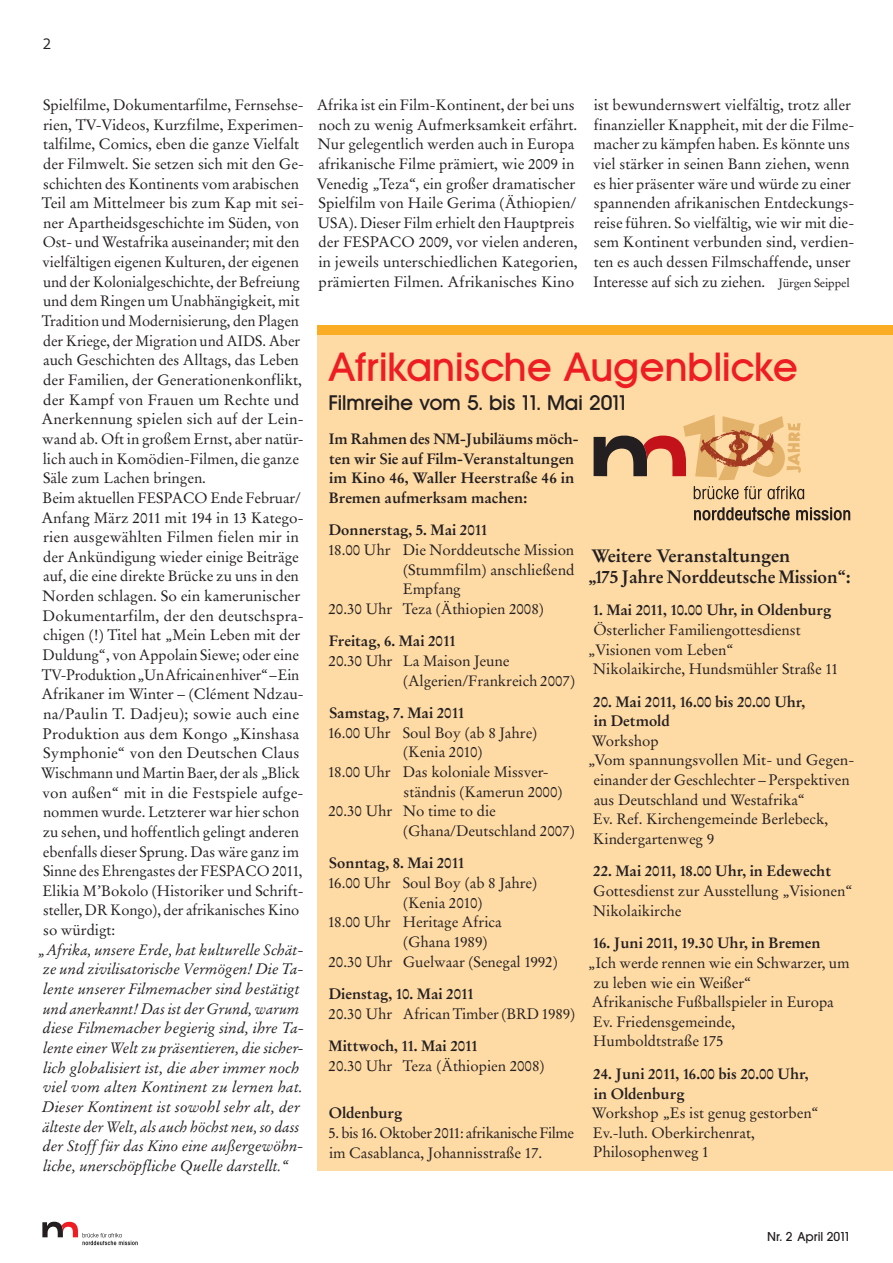
<style>
.page{position:relative;width:893px;height:1263px;background:#fff}
.page>*{position:absolute;margin:0;border:0;box-sizing:border-box;transform-origin:0 0}
.t1{font:500 40.5px "Avant Garde Two BQ";color:#ee1d23}
.t2{font:500 21px "Avant Garde Two BQ";color:#231f20}
.t3{font:700 18px/21px "Stempel Garamond";letter-spacing:-.01em;color:#231f20}
.t4{font:15px/19.6px "Stempel Garamond";letter-spacing:-.005em;color:#231f20}
.t5{font:italic 15px/19.6px "Stempel Garamond";letter-spacing:-.005em;color:#231f20}
.t6{font:700 15px/19.6px "Stempel Garamond";letter-spacing:-.005em;color:#231f20}
.t7{font:15px/19.6px "Stempel Garamond";letter-spacing:-.025em;color:#231f20}
.t8{font:15px "Monitor";color:#231f20}
.t9{font:500 13.5px "Avant Gard";letter-spacing:-.005em;color:#231f20}
.s1{font-size:12px}
</style>
<div class="page">
<svg style="left:42px;top:1222px;width:96px;height:23px"></svg>
<div style="left:318px;top:325px;width:575px;height:846px;background:#fedaa5"></div>
<div style="left:318px;top:325px;width:575px;height:9px;background:#faac25"></div>
<svg style="left:694px;top:486px;width:44px;height:13px"></svg>
<svg style="left:744px;top:486px;width:60px;height:13px"></svg>
<svg style="left:694px;top:507px;width:96px;height:13px"></svg>
<svg style="left:796px;top:507px;width:54px;height:13px"></svg>
<svg style="left:594px;top:415px;width:207px;height:65px"></svg>
<p class="t8" style="left:43px;top:38px;width:11px">2</p>
<p class="t4" style="left:41px;top:96px;width:264px">Spielfilme, Dokumentarfilme, Fernsehse&shy;rien, TV-Videos, Kurzfilme, Experimen&shy;talfilme, Comics, eben die ganze Vielfalt der Filmwelt. Sie setzen sich mit den Ge&shy;schichten des Kontinents vom arabischen Teil am Mittelmeer bis zum Kap mit sei&shy;ner Apartheidsgeschichte im Süden, von Ost- und Westafrika auseinander; mit den vielfältigen eigenen Kulturen, der eigenen und der Kolonialgeschichte, der Befreiung und dem Ringen um Unabhängigkeit, mit Tradition und Modernisierung, den Plagen der Kriege, der Migration und AIDS. Aber auch Geschichten des Alltags, das Leben der Familien, der Generationenkonflikt, der Kampf von Frauen um Rechte und Anerkennung spielen sich auf der Lein&shy;wand ab. Oft in großem Ernst, aber natür&shy;lich auch in Komödien-Filmen, die ganze Säle zum Lachen bringen.<br>Beim aktuellen FESPACO Ende Fe bruar/ Anfang März 2011 mit 194 in 13 Katego&shy;rien ausgewählten Filmen fielen mir in der Ankündigung wieder einige Beiträge auf, die eine direkte Brücke zu uns in den Norden schlagen. So ein kamerunischer Dokumentarfilm, der den deutschspra&shy;chigen (!) Titel hat „Mein Leben mit der Duldung“, von Appolain Siewe; oder eine TV-Produktion „Un Africain en hiver“ – Ein Afrikaner im Winter – (Clément Ndzau&shy;na/Paulin T. Dadjeu); sowie auch eine Produktion aus dem Kongo „Kinshasa Symphonie“ von den Deutschen Claus Wischmann und Martin Baer, der als „Blick von außen“ mit in die Festspiele aufge&shy;nommen wurde. Letzterer war hier schon zu sehen, und hoffentlich gelingt anderen ebenfalls dieser Sprung. Das wäre ganz im Sinne des Ehrengastes der FESPACO 2011, Elikia M’Bokolo (Historiker und Schrift&shy;steller, DR Kongo), der afrikanisches Kino so würdigt:</p>
<p class="t5" style="left:39px;top:941px;width:266px">„Afrika, unsere Erde, hat kulturelle Schät&shy;ze und zivilisatorische Vermögen! Die Ta&shy;lente unserer Filmemacher sind bestätigt und anerkannt! Das ist der Grund, warum diese Filmemacher begierig sind, ihre Ta&shy;lente einer Welt zu präsentieren, die sicher&shy;lich globalisiert ist, die aber immer noch viel vom alten Kontinent zu lernen hat.<br>Dieser Kontinent ist sowohl sehr alt, der älteste der Welt, als auch höchst neu, so dass der Stoff für das Kino eine außergewöhn&shy;liche, unerschöpfliche Quelle darstellt.“</p>
<p class="t4" style="left:317px;top:96px;width:263px">Afrika ist ein Film-Kontinent, der bei uns noch zu wenig Aufmerksamkeit erfährt.<br>Nur gelegentlich werden auch in Europa afrikanische Filme prämiert, wie 2009 in Venedig „Teza“, ein großer dramatischer Spielfilm von Haile Gerima (Äthiopien/ USA). Dieser Film erhielt den Hauptpreis der FESPACO 2009, vor vielen anderen, in jeweils unterschiedlichen Kategorien, prämierten Filmen. Afrikanisches Kino</p>
<p class="t4" style="left:593px;top:96px;width:263px">ist bewundernswert vielfältig, trotz aller finanzieller Knappheit, mit der die Filme&shy;macher zu kämpfen haben. Es könnte uns viel stärker in seinen Bann ziehen, wenn es hier präsenter wäre und würde zu einer spannenden afrikanischen Entdeckungs&shy;reise führen. So vielfältig, wie wir mit die&shy;sem Kontinent verbunden sind, verdien&shy;ten es auch dessen Filmschaffende, unser In teresse auf sich zu ziehen. <span class="s1">Jürgen Seippel</span></p>
<h1 class="t1" style="left:328px;top:351px;width:471px">Afrikanische Augenblicke</h1>
<h2 class="t2" style="left:328px;top:395px;width:302px">Filmreihe vom 5. bis 11. Mai 2011</h2>
<p class="t6" style="left:329px;top:430px;width:251px">Im Rahmen des NM-Jubiläums möch&shy;ten wir Sie auf Film-Veranstaltungen im Kino 46, Waller Heerstraße 46 in Bremen aufmerksam machen:</p>
<p class="t6" style="left:329px;top:522px;width:161px">Donnerstag, 5. Mai 2011</p>
<p class="t4" style="left:328px;top:541px;width:248px">18.00 Uhr Die Norddeutsche Mission</p>
<p class="t4" style="left:403px;top:561px;width:173px">(Stummfilm) anschließend</p>
<p class="t4" style="left:403px;top:581px;width:60px">Empfang</p>
<p class="t4" style="left:329px;top:600px;width:217px">20.30 Uhr Teza (Äthiopien 2008)</p>
<p class="t6" style="left:329px;top:633px;width:129px">Freitag, 6. Mai 2011</p>
<p class="t4" style="left:403px;top:652px;width:173px;text-indent:-75px">20.30 Uhr La Maison Jeune (Algerien/Frankreich 2007)</p>
<p class="t6" style="left:329px;top:704px;width:137px">Samstag, 7. Mai 2011</p>
<p class="t4" style="left:328px;top:724px;width:211px">16.00 Uhr Soul Boy (ab 8 Jahre)</p>
<p class="t4" style="left:403px;top:744px;width:81px">(Kenia 2010)</p>
<p class="t4" style="left:328px;top:763px;width:222px">18.00 Uhr Das koloniale Miss ver-</p>
<p class="t4" style="left:404px;top:783px;width:160px">ständnis (Kamerun 2000)</p>
<p class="t4" style="left:329px;top:803px;width:169px">20.30 Uhr No time to die</p>
<p class="t4" style="left:403px;top:822px;width:173px">(Ghana/Deutschland 2007)</p>
<p class="t6" style="left:329px;top:855px;width:137px">Sonntag, 8. Mai 2011</p>
<p class="t4" style="left:328px;top:874px;width:211px">16.00 Uhr Soul Boy (ab 8 Jahre)</p>
<p class="t4" style="left:403px;top:894px;width:81px">(Kenia 2010)</p>
<p class="t4" style="left:328px;top:914px;width:176px">18.00 Uhr Heritage Africa</p>
<p class="t4" style="left:403px;top:933px;width:86px">(Ghana 1989)</p>
<p class="t4" style="left:328px;top:953px;width:231px">20.30 Uhr Guelwaar (Senegal 1992)</p>
<p class="t6" style="left:329px;top:985px;width:147px">Dienstag, 10. Mai 2011</p>
<p class="t4" style="left:329px;top:1005px;width:248px">20.30 Uhr African Timber (BRD 1989)</p>
<p class="t6" style="left:329px;top:1037px;width:151px">Mittwoch, 11. Mai 2011</p>
<p class="t4" style="left:329px;top:1057px;width:217px">20.30 Uhr Teza (Äthiopien 2008)</p>
<p class="t6" style="left:329px;top:1105px;width:75px">Oldenburg</p>
<p class="t7" style="left:329px;top:1124px;width:247px">5. bis 16. Oktober 2011: afrikanische Filme im Casablanca, Johannisstraße 17.</p>
<p class="t3" style="left:588px;top:547px;width:264px">Weitere Veranstaltungen<br>„175 Jahre Norddeutsche Mission“:</p>
<p class="t6" style="left:592px;top:601px;width:240px">1. Mai 2011, 10.00 Uhr, in Oldenburg</p>
<p class="t4" style="left:593px;top:621px;width:209px">Österlicher Familiengottesdienst</p>
<p class="t4" style="left:588px;top:641px;width:147px">„Visionen vom Leben“</p>
<p class="t4" style="left:593px;top:660px;width:247px">Nikolaikirche, Hundsmühler Straße 11</p>
<p class="t6" style="left:593px;top:693px;width:213px">20. Mai 2011, 16.00 bis 20.00 Uhr, in Detmold</p>
<p class="t4" style="left:592px;top:732px;width:68px">Workshop</p>
<p class="t4" style="left:588px;top:752px;width:268px">„Vom spannungsvollen Mit- und Gegen-</p>
<p class="t4" style="left:594px;top:771px;width:258px">einander der Geschlechter – Perspektiven</p>
<p class="t4" style="left:594px;top:791px;width:213px">aus Deutschland und Westafrika“</p>
<p class="t4" style="left:593px;top:811px;width:237px">Ev. Ref. Kirchengemeinde Berlebeck,</p>
<p class="t4" style="left:593px;top:830px;width:123px">Kindergartenweg 9</p>
<p class="t6" style="left:593px;top:863px;width:239px">22. Mai 2011, 18.00 Uhr, in Edewecht</p>
<p class="t4" style="left:593px;top:882px;width:261px">Gottesdienst zur Ausstellung „Visionen“<br>Nikolaikirche</p>
<p class="t6" style="left:592px;top:934px;width:230px">16. Juni 2011, 19.30 Uhr, in Bremen</p>
<p class="t4" style="left:588px;top:954px;width:263px">„Ich werde rennen wie ein Schwarzer, um zu leben wie ein Weißer“<br>Afrikanische Fußballspieler in Europa<br>Ev. Friedensgemeinde,<br>Humboldtstraße 175</p>
<p class="t6" style="left:593px;top:1065px;width:217px">24. Juni 2011, 16.00 bis 20.00 Uhr, in Oldenburg</p>
<p class="t4" style="left:592px;top:1104px;width:229px">Workshop „Es ist genug gestorben“<br>Ev.-luth. Oberkirchenrat,<br>Philosophenweg 1</p>
<p class="t9" style="left:767px;top:1231px;width:85px">Nr. 2 April 2011</p>
</div>
